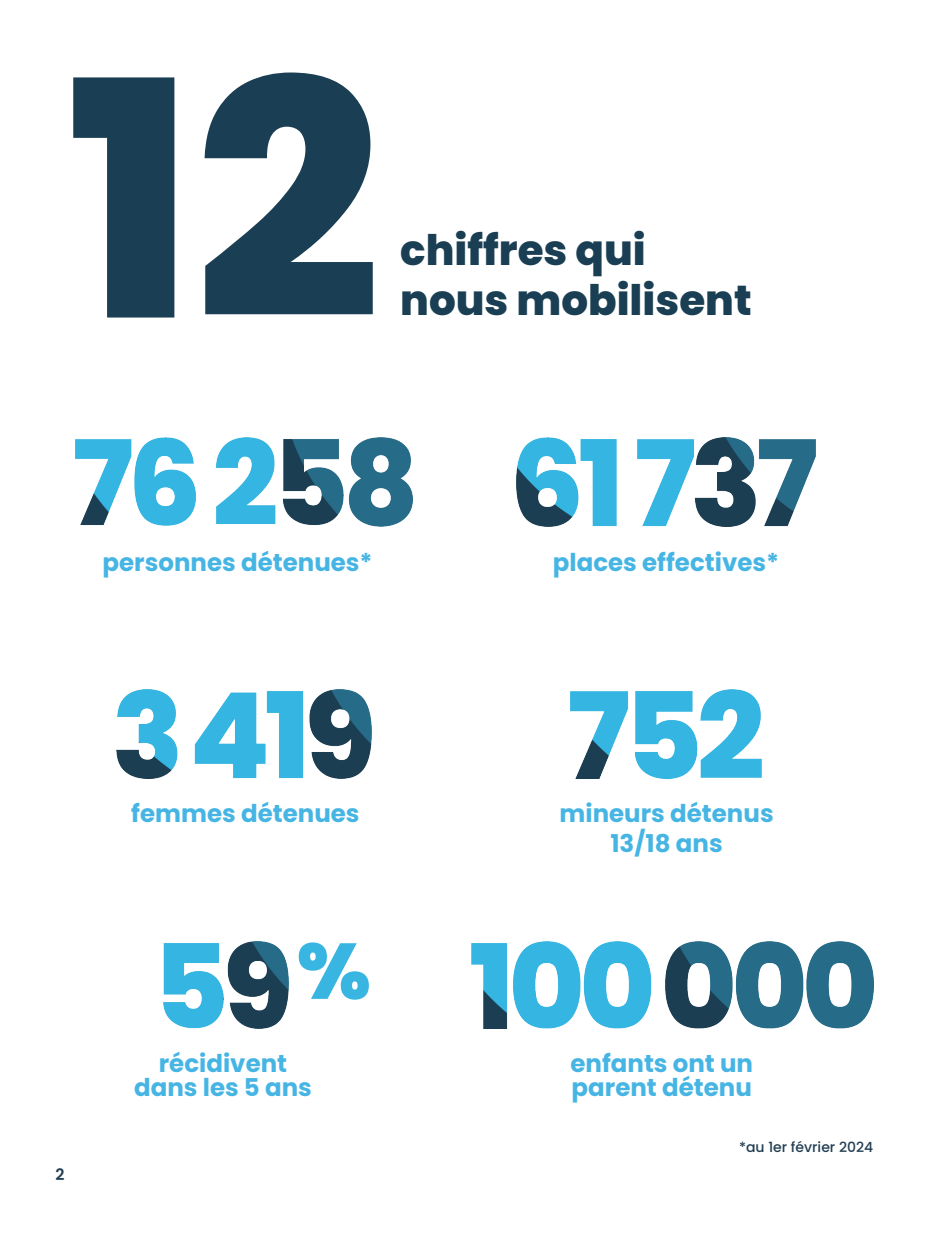
<style>
.page{position:relative;width:943px;height:1241px;background:#fff}
.page>*{position:absolute;margin:0;border:0;box-sizing:border-box;transform-origin:0 0}
.t1{font:900 78.23px "Poppins";color:#38b6e1}
.t2{font:800 42px/50.4px "Poppins";color:#1a3e53}
.t3{font:700 24.5px/24px "Poppins";color:#46b5e4;text-align:center}
.t4{font:600 15.75px "Poppins";color:#223e53}
.t5{font:500 14px "Poppins";color:#223e53}
</style>
<div class="page">
<svg style="left:73px;top:72px;width:300px;height:245px;fill:#1a3e53"></svg>
<img style="left:571px;top:689px;width:190px;height:89px">
<img style="left:116px;top:689px;width:255px;height:89px">
<img style="left:516px;top:438px;width:300px;height:88px">
<img style="left:75px;top:438px;width:337px;height:88px">
<img style="left:163px;top:941px;width:126px;height:86px">
<img style="left:471px;top:941px;width:402px;height:86px">
<h2 class="t2" style="left:400px;top:225px;width:353px">chiffres qui nous mobilisent</h2>
<p class="t3" style="left:102px;top:550px;width:272px">personnes détenues*</p>
<p class="t3" style="left:553px;top:550px;width:228px">places effectives*</p>
<p class="t4" style="left:55px;top:1165px;width:11px">2</p>
<p class="t3" style="left:131px;top:801px;width:230px">femmes détenues</p>
<h1 class="t1" style="left:297px;top:925px;width:75px">%</h1>
<p class="t3" style="left:134px;top:1051px;width:179px">récidivent dans les 5 ans</p>
<p class="t3" style="left:559px;top:798px;width:216px;line-height:29.4px">mineurs détenus<br>13/18 ans</p>
<p class="t3" style="left:570px;top:1051px;width:184px;text-align:left">enfants ont un parent détenu</p>
<p class="t5" style="left:739px;top:1138px;width:136px">*au 1er février 2024</p>
</div>
